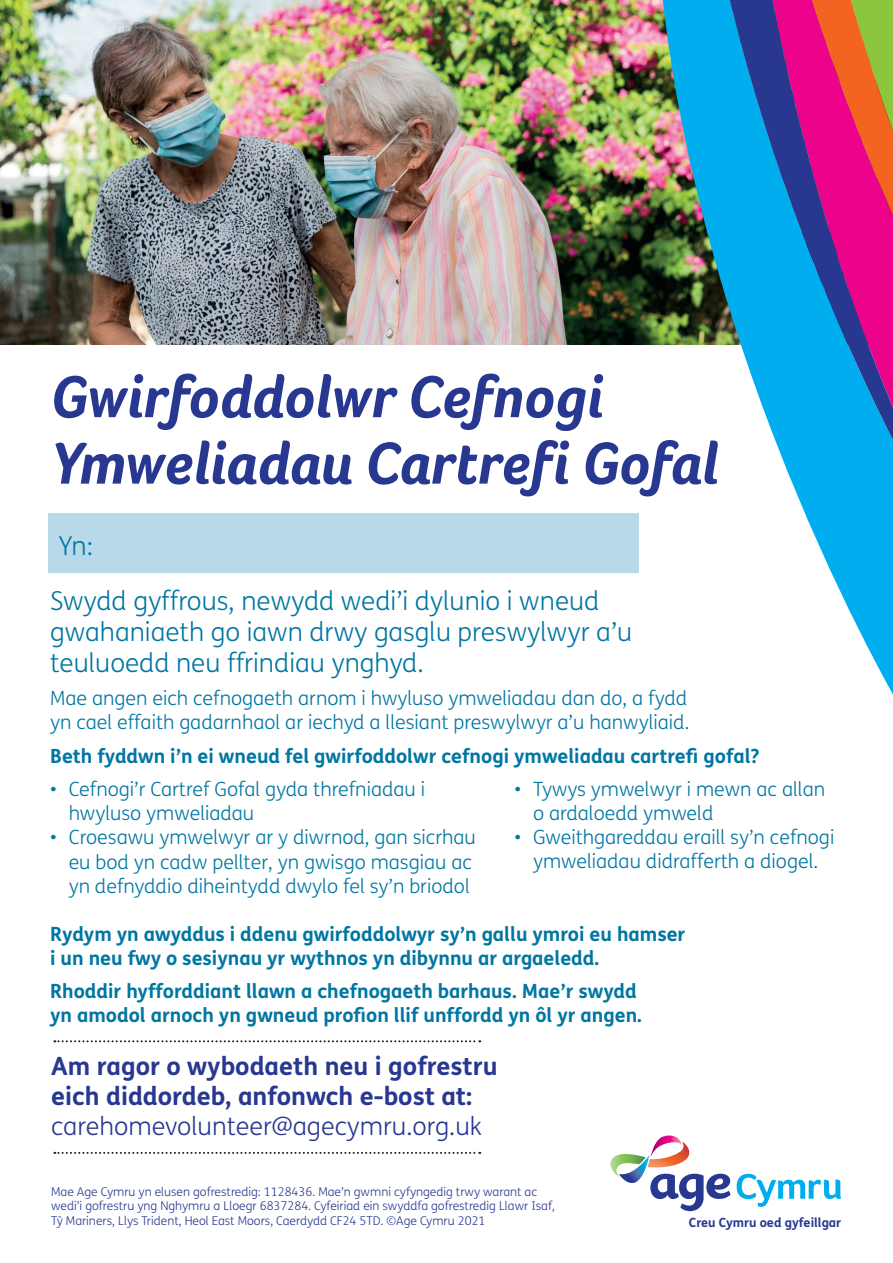
<style>
.page{position:relative;width:893px;height:1263px;background:#fff}
.page>*{position:absolute;margin:0;border:0;box-sizing:border-box;transform-origin:0 0}
.t1{font:italic 700 60.9px/66.4px "Foco Age UK";color:#283890}
.t2{font:300 26.1px/31.3px "FS Me";color:#0076a3}
.t3{font:700 25.2px/30px "FS Me";color:#283890}
.t4{font:300 25.2px "FS Me";color:#283890}
.t5{font:300 19.65px/24.2px "FS Me";color:#0076a3}
.t6{font:700 19.65px/24px "FS Me";color:#0076a3}
.t7{font:700 12.75px "FS Me";color:#283890}
.t8{font:300 12.15px/14.5px "FS Me";color:#283890}
</style>
<div class="page">
<img style="left:0;top:0;width:658px;height:345px">
<svg style="left:610px;top:1135px;width:231px;height:76px"></svg>
<svg style="left:658px;top:0;width:235px;height:695px"></svg>
<svg style="left:717px;top:0;width:176px;height:484px;background:#6478b5"></svg>
<svg style="left:54px;top:1040px;width:426px;height:2px"></svg>
<svg style="left:54px;top:1152px;width:426px;height:2px"></svg>
<div style="left:48px;top:513px;width:591px;height:60px;background:#b8d9e9"></div>
<h1 class="t1" style="left:50px;top:363px;width:669px">Gwirfoddolwr Cefnogi<br>Ymweliadau Cartrefi Gofal</h1>
<h2 class="t2" style="left:59px;top:529px;width:36px">Yn:</h2>
<h2 class="t2" style="left:50px;top:584px;width:583px">Swydd gyffrous, newydd wedi’i dylunio i wneud gwahaniaeth go iawn drwy gasglu preswylwyr a’u teuluoedd neu ffrindiau ynghyd.</h2>
<p class="t5" style="left:50px;top:685px;width:641px">Mae angen eich cefnogaeth arnom i hwyluso ymweliadau dan do, a fydd yn cael effaith gadarnhaol ar iechyd a llesiant preswylwyr a’u hanwyliaid.</p>
<p class="t6" style="left:50px;top:743px;width:711px">Beth fyddwn i’n ei wneud fel gwirfoddolwr cefnogi ymweliadau cartrefi gofal?</p>
<p class="t5" style="left:69px;top:776px;width:358px;text-indent:-19px">• Cefnogi’r Cartref Gofal gyda threfniadau i hwyluso ymweliadau</p>
<p class="t5" style="left:69px;top:825px;width:409px;text-indent:-19px">• Croesawu ymwelwyr ar y diwrnod, gan sicrhau eu bod yn cadw pellter, yn gwisgo masgiau ac yn defnyddio diheintydd dwylo fel sy’n briodol</p>
<p class="t6" style="left:50px;top:921px;width:637px">Rydym yn awyddus i ddenu gwirfoddolwyr sy’n gallu ymroi eu hamser i un neu fwy o sesiynau yr wythnos yn dibynnu ar argaeledd.</p>
<p class="t6" style="left:50px;top:978px;width:593px">Rhoddir hyfforddiant llawn a chefnogaeth barhaus. Mae’r swydd yn amodol arnoch yn gwneud profion llif unffordd yn ôl yr angen.</p>
<p class="t5" style="left:533px;top:776px;width:294px;text-indent:-19px">• Tywys ymwelwyr i mewn ac allan o ardaloedd ymweld</p>
<p class="t5" style="left:514px;top:825px;width:321px;text-align:center">• Gweithgareddau eraill sy’n cefnogi ymweliadau didrafferth a diogel.</p>
<p class="t3" style="left:51px;top:1050px;width:448px">Am ragor o wybodaeth neu i gofrestru eich diddordeb, anfonwch e-bost at:</p>
<p class="t4" style="left:51px;top:1109px;width:432px">carehomevolunteer@agecymru.org.uk</p>
<p class="t8" style="left:51px;top:1184px;width:505px">Mae Age Cymru yn elusen gofrestredig: 1128436. Mae’n gwmni cyfyngedig trwy warant ac wedi’i gofrestru yng Nghymru a Lloegr 6837284. Cyfeiriad ein swyddfa gofrestredig Llawr Isaf,<br>Tŷ Mariners, Llys Trident, Heol East Moors, Caerdydd CF24 5TD. ©Age Cymru 2021</p>
<p class="t7" style="left:689px;top:1212px;width:154px">Creu Cymru oed gyfeillgar</p>
</div>
